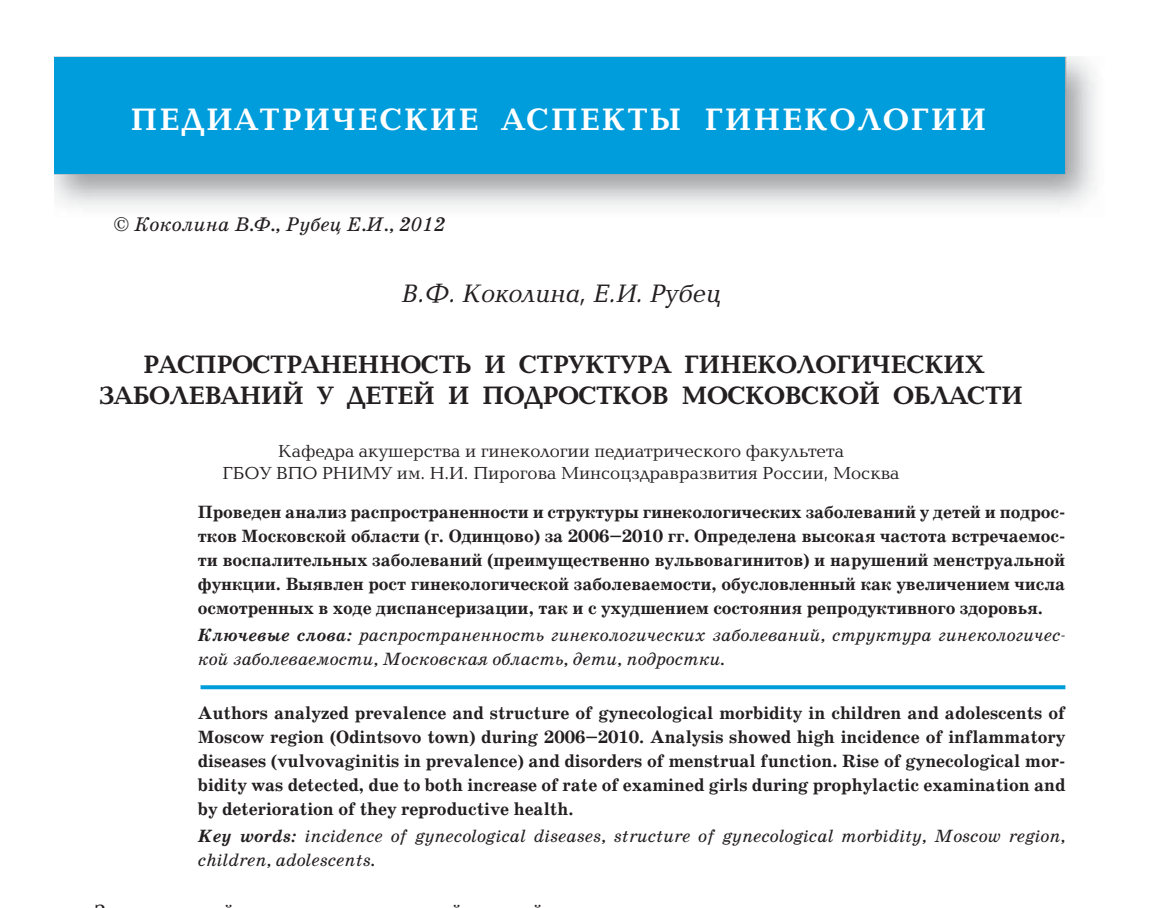
<style>
.page{position:relative;width:1151px;height:908px;background:#fff}
.page>*{position:absolute;margin:0;border:0;box-sizing:border-box;transform-origin:0 0}
.t1{font:700 32px "Baltica C";letter-spacing:.075em;color:#fff}
.t2{font:700 26px/31.2px "Baltica C";color:#231f20;text-align:center}
.t3{font:italic 26px "Baltica C";color:#231f20}
.t4{font:italic 20px "School Book C";color:#231f20}
.t5{font:700 18px/24px "School Book C";letter-spacing:-.005em;color:#231f20;text-align:justify}
.t6{font:italic 18px/24px "School Book C";letter-spacing:-.005em;color:#231f20}
.t7{font:18px/21.6px "Baltica C";color:#231f20;text-align:center}
.s1{font-weight:700}
</style>
<div class="page">
<div style="left:54px;top:57px;width:1011px;height:117px;background:#009ddc"></div>
<svg style="left:201px;top:685px;width:864px;height:4px;background:#10a3de"></svg>
<h1 class="t1" style="left:131px;top:107px;width:857px">ПЕДИАТРИЧЕСКИЕ АСПЕКТЫ ГИНЕКОЛОГИИ</h1>
<p class="t4" style="left:114px;top:216px;width:333px">© Коколина В.Ф., Рубец Е.И., 2012</p>
<h2 class="t3" style="left:402px;top:283px;width:320px">В.Ф. Коколина, Е.И. Рубец</h2>
<h2 class="t2" style="left:99px;top:350px;width:925px">РАСПРОСТРАНЕННОСТЬ И СТРУКТУРА ГИНЕКОЛОГИЧЕСКИХ<br>ЗАБОЛЕВАНИЙ У ДЕТЕЙ И ПОДРОСТКОВ МОСКОВСКОЙ ОБЛАСТИ</h2>
<p class="t7" style="left:223px;top:441px;width:678px">Кафедра акушерства и гинекологии педиатрического факультета<br>ГБОУ ВПО РНИМУ им. Н.И. Пирогова Минсоцздравразвития России, Москва</p>
<p class="t5" style="left:198px;top:501px;width:869px">Проведен анализ распространенности и структуры гинекологических заболеваний у детей и подрос&shy;тков Московской области (г. Одинцово) за 2006–2010 гг. Определена высокая частота встречаемос&shy;ти воспалительных заболеваний (преимущественно вульвовагинитов) и нарушений менструальной функции. Выявлен рост гинекологической заболеваемости, обусловленный как увеличением числа осмотренных в ходе диспансеризации, так и c ухудшением состояния репродуктивного здоровья.</p>
<p class="t6" style="left:198px;top:624px;width:869px"><span class="s1">Ключевые слова:</span> распространенность гинекологических заболеваний, структура гинекологичес&shy;кой заболеваемости, Московская область, дети, подростки.</p>
<p class="t5" style="left:198px;top:701px;width:869px">Authors analyzed prevalence and structure of gynecological morbidity in children and adolescents of Moscow region (Odintsovo town) during 2006–2010. Analysis showed high incidence of inflammatory diseases (vulvovaginitis in prevalence) and disorders of menstrual function. Rise of gynecological mor&shy;bidity was detected, due to both increase of rate of examined girls during prophylactic examination and by deterioration of they reproductive health.</p>
<p class="t6" style="left:198px;top:824px;width:869px"><span class="s1">Key words:</span> incidence of gynecological diseases, structure of gynecological morbidity, Moscow region, children, adolescents.</p>
</div>
